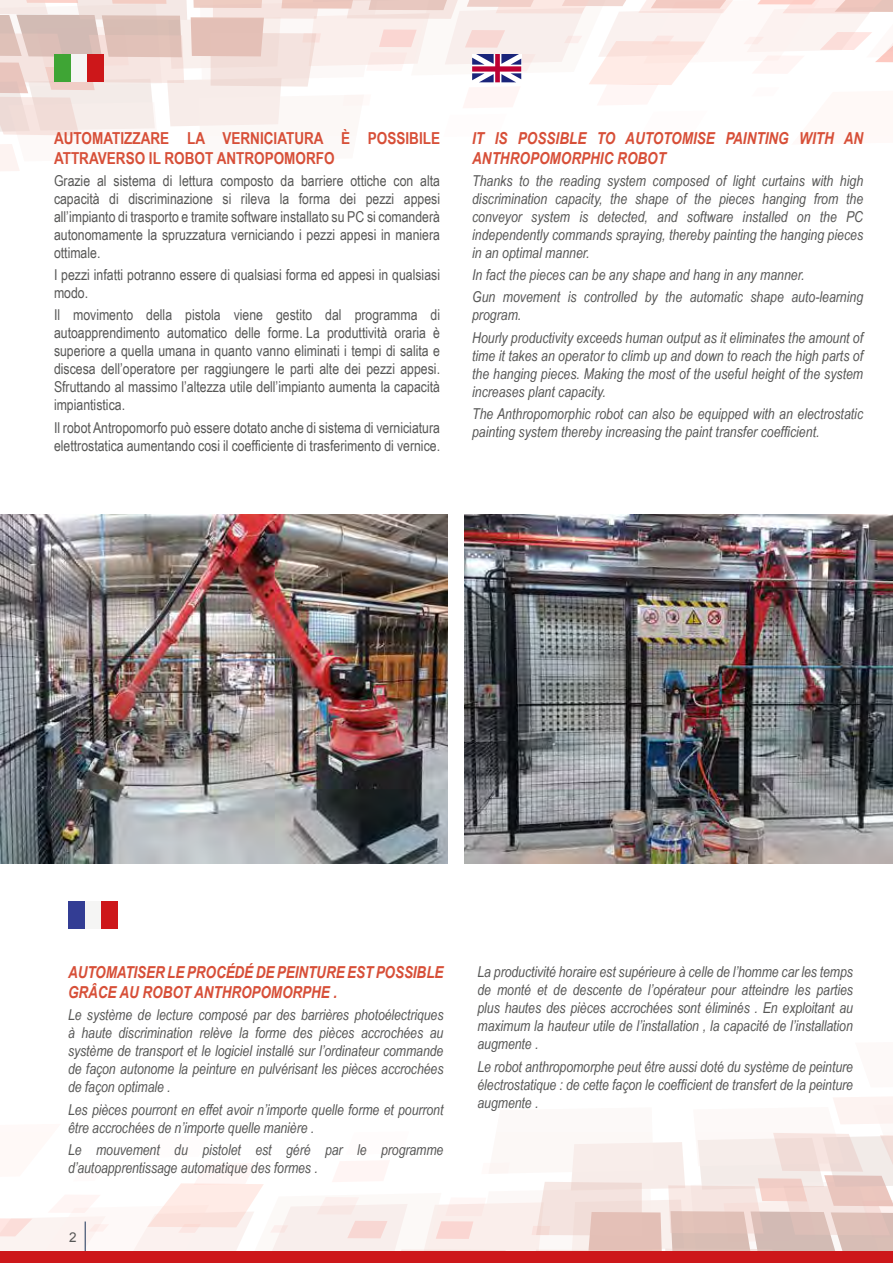
<style>
.page{position:relative;width:893px;height:1263px;background:#fff}
.page>*{position:absolute;margin:0;border:0;box-sizing:border-box;transform-origin:0 0}
.t1{font:italic 700 16.5px/19.8px "Arial Narrow";letter-spacing:-.005em;color:#d74f38}
.t2{font:700 16.5px/19.8px "Arial Narrow";color:#d74f38}
.t3{font:italic 15px/18px "Arial Narrow";color:#575756;text-align:justify}
.t4{font:15px/18px "Arial Narrow";color:#575756;text-align:justify}
.t5{font:13.5px "Arial";color:#575756}
</style>
<div class="page">
<svg style="left:0;top:1097px;width:893px;height:154px"></svg>
<hr style="left:85px;top:1221px;width:1px;height:42px;background:#193256">
<div style="left:0;top:1251px;width:893px;height:12px;background:#cd171a"></div>
<img style="left:0;top:514px;width:448px;height:349px">
<img style="left:465px;top:514px;width:428px;height:349px">
<div style="left:68px;top:901px;width:17px;height:28px;background:#333d94"></div>
<div style="left:85px;top:901px;width:17px;height:28px;background:#f5f5f4"></div>
<div style="left:102px;top:901px;width:16px;height:28px;background:#cd171a"></div>
<svg style="left:0;top:0;width:893px;height:171px"></svg>
<div style="left:54px;top:54px;width:17px;height:28px;background:#3fa535"></div>
<div style="left:71px;top:54px;width:17px;height:28px;background:#f5f5f4"></div>
<div style="left:88px;top:54px;width:16px;height:28px;background:#cd171a"></div>
<p class="t2" style="left:54px;top:127px;width:388px">AUTOMATIZZARE LA VERNICIATURA È POSSIBILE<br>ATTRAVERSO IL ROBOT ANTROPOMORFO</p>
<p class="t4" style="left:54px;top:171px;width:388px">Grazie al sistema di lettura composto da barriere ottiche con alta capacità di discriminazione si rileva la forma dei pezzi appesi all’impianto di trasporto e tramite software installato su PC si comanderà autonomamente la spruzzatura verniciando i pezzi appesi in maniera ottimale.</p>
<p class="t4" style="left:54px;top:265px;width:388px">I pezzi infatti potranno essere di qualsiasi forma ed appesi in qualsiasi modo.</p>
<p class="t4" style="left:54px;top:306px;width:388px">Il movimento della pistola viene gestito dal programma di autoapprendimento automatico delle forme. La produttività oraria è superiore a quella umana in quanto vanno eliminati i tempi di salita e discesa dell’operatore per raggiungere le parti alte dei pezzi appesi.<br>Sfruttando al massimo l’altezza utile dell’impianto aumenta la capacità impiantistica.</p>
<p class="t4" style="left:54px;top:418px;width:388px">Il robot Antropomorfo può essere dotato anche di sistema di verniciatura elettrostatica aumentando cosi il coefficiente di trasferimento di vernice.</p>
<p class="t1" style="left:472px;top:127px;width:393px">IT IS POSSIBLE TO AUTOTOMISE PAINTING WITH AN<br>ANTHROPOMORPHIC ROBOT</p>
<p class="t3" style="left:472px;top:171px;width:393px">Thanks to the reading system composed of light curtains with high discrimination capacity, the shape of the pieces hanging from the conveyor system is detected, and software installed on the PC independently commands spraying, thereby painting the hanging pieces in an optimal manner.</p>
<p class="t3" style="left:472px;top:263px;width:393px;line-height:22.2px">In fact the pieces can be any shape and hang in any manner.<br>Gun movement is controlled by the automatic shape auto-learning</p>
<p class="t3" style="left:472px;top:304px;width:393px;line-height:22.2px">program.<br>Hourly productivity exceeds human output as it eliminates the amount of</p>
<p class="t3" style="left:472px;top:346px;width:393px">time it takes an operator to climb up and down to reach the high parts of the hanging pieces. Making the most of the useful height of the system increases plant capacity.</p>
<p class="t3" style="left:472px;top:404px;width:393px">The Anthropomorphic robot can also be equipped with an electrostatic painting system thereby increasing the paint transfer coefficient.</p>
<p class="t1" style="left:68px;top:962px;width:377px">AUTOMATISER LE PROCÉDÉ DE PEINTURE EST POSSIBLE<br>GRÂCE AU ROBOT ANTHROPOMORPHE .</p>
<p class="t3" style="left:68px;top:1006px;width:377px">Le système de lecture composé par des barrières photoélectriques à haute discrimination relève la forme des pièces accrochées au système de transport et le logiciel installé sur l’ordinateur commande de façon autonome la peinture en pulvérisant les pièces accrochées de façon optimale .</p>
<p class="t3" style="left:68px;top:1100px;width:377px">Les pièces pourront en effet avoir n’importe quelle forme et pourront être accrochées de n’importe quelle manière .</p>
<p class="t3" style="left:68px;top:1140px;width:377px">Le mouvement du pistolet est géré par le programme d’autoapprentissage automatique des formes .</p>
<p class="t5" style="left:69px;top:1228px;width:9px">2</p>
<p class="t3" style="left:478px;top:963px;width:377px">La productivité horaire est supérieure à celle de l’homme car les temps de monté et de descente de l’opérateur pour atteindre les parties plus hautes des pièces accrochées sont éliminés . En exploitant au maximum la hauteur utile de l’installation , la capacité de l’installation augmente .</p>
<p class="t3" style="left:478px;top:1057px;width:377px">Le robot anthropomorphe peut être aussi doté du système de peinture électrostatique : de cette façon le coefficient de transfert de la peinture augmente .</p>
</div>
